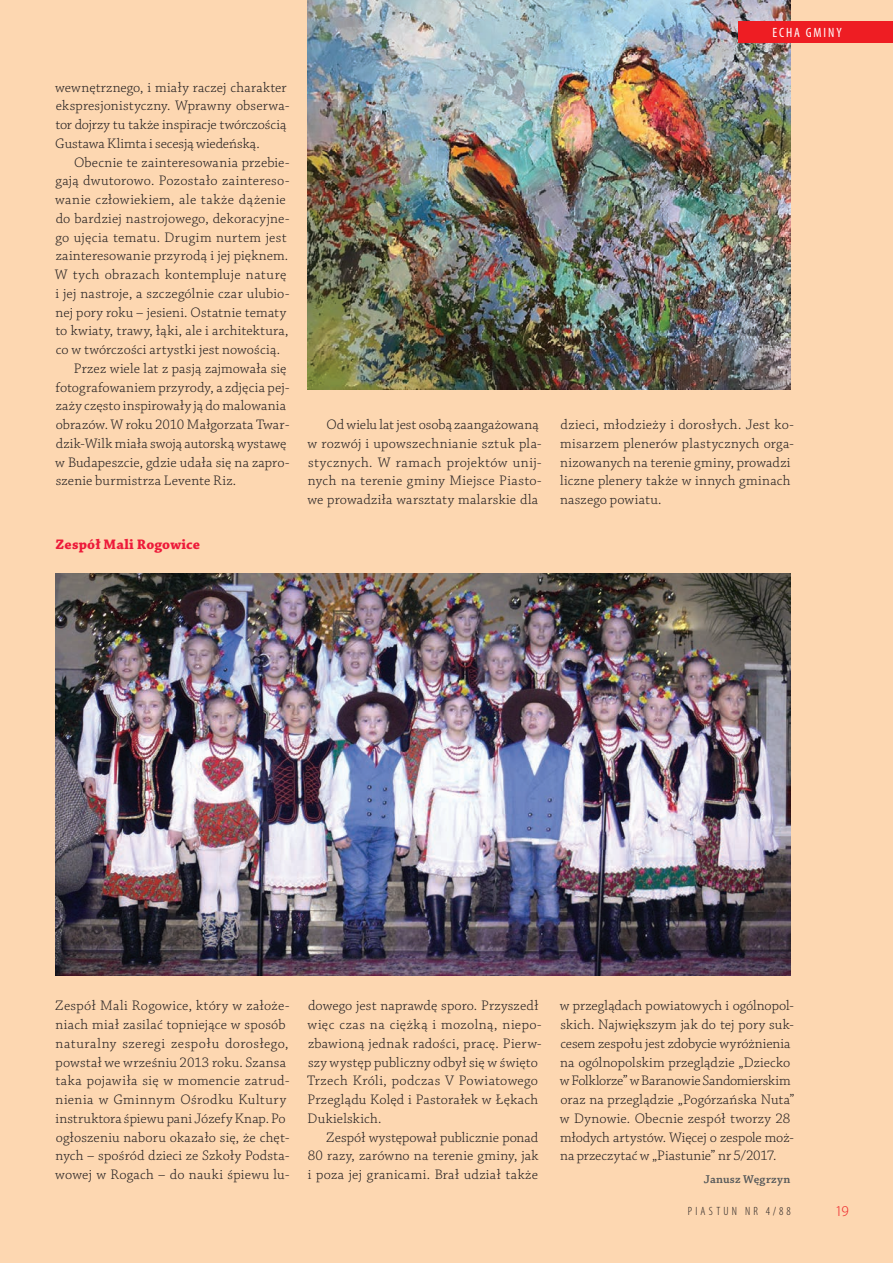
<style>
.page{position:relative;width:893px;height:1263px;background:#fdd7b1}
.page>*{position:absolute;margin:0;border:0;box-sizing:border-box;transform-origin:0 0}
.t1{font:300 15px "Myriad Pro";color:#ee1d23}
.akapit_podstawowy{font:300 14.55px/18.8px "Chaparral Pro";letter-spacing:.01em;color:#231f20}
.akapit_pierwszy{font:300 14.55px/18.8px "Chaparral Pro";letter-spacing:.02em;color:#231f20}
.śródtytuły{font:700 14.55px "Chaparral Pro";letter-spacing:.01em;color:#ed1a3a}
.żywa_pagina__sekcja{font:condensed 13.5px "Myriad Pro";letter-spacing:.145em;color:#fff}
.autor{font:600 12px "Chaparral Pro";letter-spacing:.025em;color:#56595a}
.t2{font:300 condensed 12px "Myriad Pro";letter-spacing:.27em;color:#231f20}
</style>
<div class="page">
<img style="left:55px;top:573px;width:736px;height:402px">
<img style="left:308px;top:0;width:483px;height:389px">
<div style="left:738px;top:21px;width:155px;height:22px;background:#ee1d23"></div>
<p class="akapit_podstawowy" style="left:55px;top:78px;width:236px">wewnętrznego, i miały raczej charakter ekspresjonistyczny. Wprawny obserwa&shy;tor dojrzy tu także inspiracje twórczością Gustawa Klimta i secesją wiedeńską.</p>
<p class="akapit_podstawowy" style="left:55px;top:153px;width:236px;text-indent:19px">Obecnie te zainteresowania przebie&shy;gają dwutorowo. Pozostało zaintereso&shy;wanie człowiekiem, ale także dążenie do bardziej nastrojowego, dekoracyjne&shy;go ujęcia tematu. Drugim nurtem jest zainteresowanie przyrodą i jej pięknem.<br>W tych obrazach kontempluje naturę i jej nastroje, a szczególnie czar ulubio&shy;nej pory roku – jesieni. Ostatnie tematy to kwiaty, trawy, łąki, ale i architektura, co w twórczości artystki jest nowością.</p>
<p class="akapit_podstawowy" style="left:55px;top:359px;width:236px;text-indent:19px">Przez wiele lat z pasją zajmowała się fotografowaniem przyrody, a zdjęcia pej&shy;zaży często inspirowały ją do malowania obrazów. W roku 2010 Małgorzata Twar&shy;dzik-Wilk miała swoją autorską wystawę w Budapeszcie, gdzie udała się na zapro&shy;szenie burmistrza Levente Riz.</p>
<p class="śródtytuły" style="left:56px;top:536px;width:146px">Zespół Mali Rogowice</p>
<p class="akapit_podstawowy" style="left:308px;top:416px;width:236px;text-indent:19px">Od wielu lat jest osobą zaangażowaną w rozwój i upowszechnianie sztuk pla&shy;stycznych. W ramach projektów unij&shy;nych na terenie gminy Miejsce Piasto&shy;we prowadziła warsztaty malarskie dla</p>
<p class="żywa_pagina__sekcja" style="left:772px;top:24px;width:71px">ECHA GMINY</p>
<p class="akapit_podstawowy" style="left:560px;top:416px;width:235px">dzieci, młodzieży i dorosłych. Jest ko&shy;misarzem plenerów plastycznych orga&shy;nizowanych na terenie gminy, prowadzi liczne plenery także w innych gminach naszego powiatu.</p>
<p class="akapit_pierwszy" style="left:55px;top:997px;width:236px">Zespół Mali Rogowice, który w założe&shy;niach miał zasilać topniejące w sposób naturalny szeregi zespołu dorosłego, powstał we wrześniu 2013 roku. Szansa taka pojawiła się w momencie zatrud&shy;nienia w Gminnym Ośrodku Kultury instruktora śpiewu pani Józefy Knap. Po ogłoszeniu naboru okazało się, że chęt&shy;nych – spośród dzieci ze Szkoły Podsta&shy;wowej w Rogach – do nauki śpiewu lu-</p>
<p class="akapit_pierwszy" style="left:307px;top:997px;width:236px">dowego jest naprawdę sporo. Przyszedł więc czas na ciężką i mozolną, niepo&shy;zbawioną jednak radości, pracę. Pierw&shy;szy występ publiczny odbył się w święto Trzech Króli, podczas V Powiatowego Przeglądu Kolęd i Pastorałek w Łękach Dukielskich.</p>
<p class="akapit_podstawowy" style="left:308px;top:1128px;width:232px;text-align:justify;text-indent:19px">Zespół występował publicznie ponad 80 razy, zarówno na terenie gminy, jak i poza jej granicami. Brał udział także</p>
<p class="akapit_podstawowy" style="left:560px;top:997px;width:236px">w przeglądach powiatowych i ogólnopol&shy;skich. Największym jak do tej pory suk&shy;cesem zespołu jest zdobycie wyróżnienia na ogólnopolskim przeglądzie „Dziecko w Folklorze” w Baranowie Sandomierskim oraz na przeglądzie „Pogórzańska Nuta” w Dynowie. Obecnie zespół tworzy 28 młodych artystów. Więcej o zespole moż&shy;na przeczytać w „Piastunie” nr 5/2017.</p>
<p class="autor" style="left:704px;top:1172px;width:88px">Janusz Węgrzyn</p>
<p class="t2" style="left:688px;top:1204px;width:105px">PIASTUN NR 4/88</p>
<p class="t1" style="left:835px;top:1203px;width:15px">19</p>
</div>
